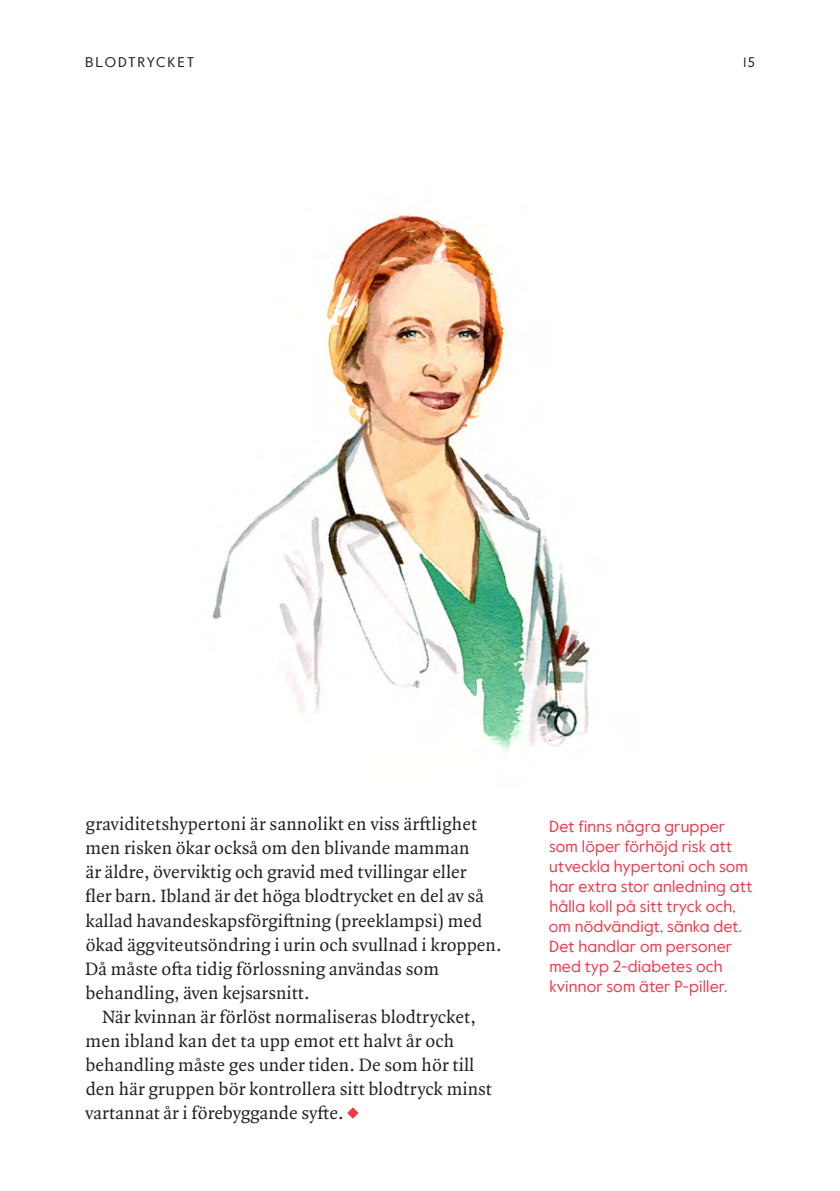
<style>
.page{position:relative;width:840px;height:1191px;background:#fff}
.page>*{position:absolute;margin:0;border:0;box-sizing:border-box;transform-origin:0 0}
.Body{font:19px/24px "Quadraat Pro";letter-spacing:.005em;color:#231f20}
.Bildtext{font:16px/20px "Value";letter-spacing:.01em;color:#ee394b}
.t1{font:14px "Value";letter-spacing:.135em;color:#231f20}
.t2{font:14px "P22 Underground Pro";color:#231f20}
</style>
<div class="page">
<img style="left:212px;top:215px;width:378px;height:537px">
<svg style="left:347px;top:1107px;width:11px;height:11px"></svg>
<p class="t1" style="left:85px;top:52px;width:110px">BLODTRYCKET</p>
<p class="t2" style="left:742px;top:52px;width:13px">15</p>
<p class="Body" style="left:85px;top:812px;width:418px">graviditetshypertoni är sannolikt en viss ärftlighet men risken ökar också om den blivande mamman<br>är äldre, överviktig och gravid med tvillingar eller<br>fler barn. Ibland är det höga blodtrycket en del av så kallad havandeskapsförgiftning (preeklampsi) med ökad äggviteutsöndring i urin och svullnad i kroppen.<br>Då måste ofta tidig förlossning användas som behandling, även kejsarsnitt.</p>
<p class="Body" style="left:85px;top:1004px;width:407px;text-indent:17px">När kvinnan är förlöst normaliseras blodtrycket, men ibland kan det ta upp emot ett halvt år och behandling måste ges under tiden. De som hör till den här gruppen bör kontrollera sitt blodtryck minst vartannat år i förebyggande syfte.</p>
<p class="Bildtext" style="left:548px;top:815px;width:205px">Det finns några grupper som löper förhöjd risk att utveckla hypertoni och som har extra stor anledning att hålla koll på sitt tryck och, om nödvändigt, sänka det.<br>Det handlar om personer med typ 2-diabetes och kvinnor som äter P-piller.</p>
</div>
